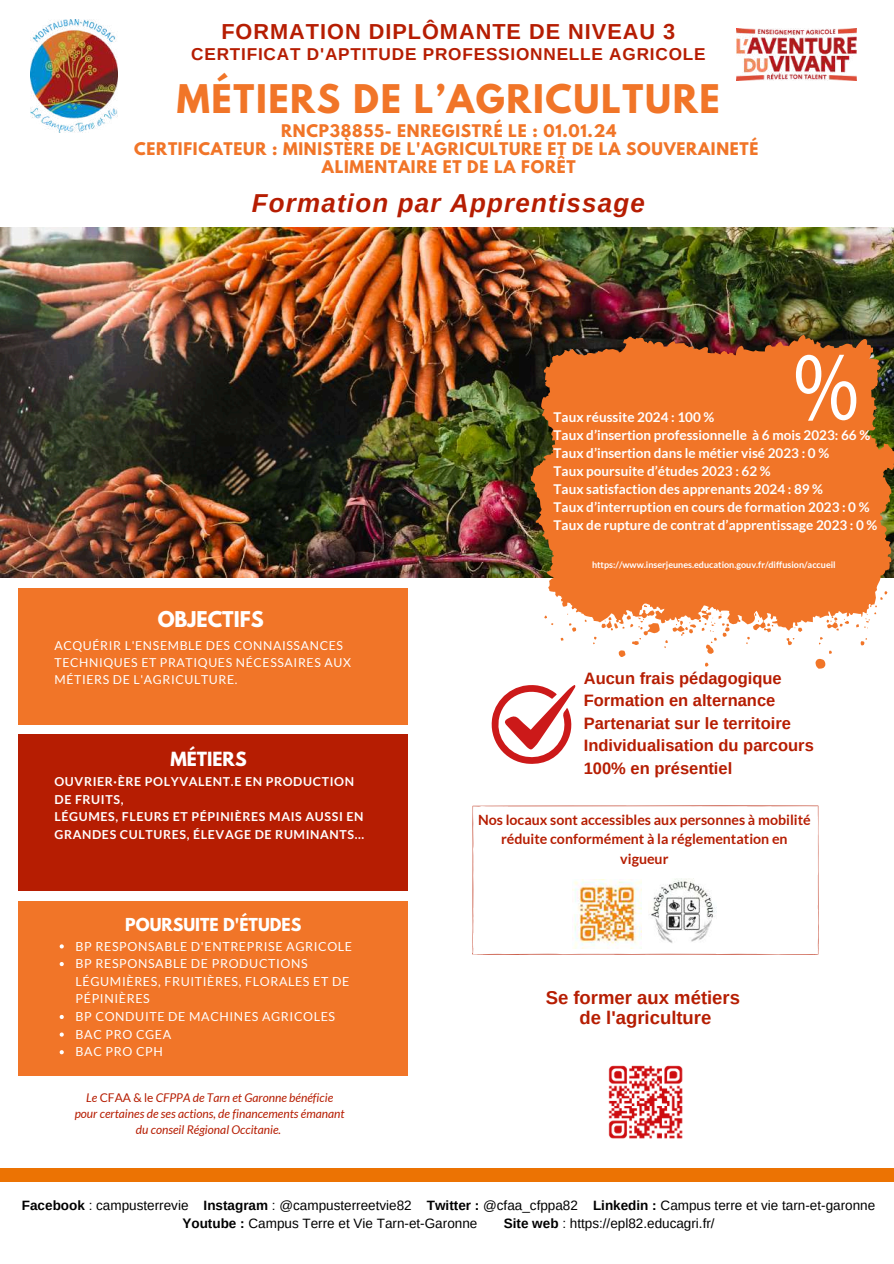
<style>
.page{position:relative;width:894px;height:1264px;background:#fff}
.page>*{position:absolute;margin:0;border:0;box-sizing:border-box;transform-origin:0 0}
.t1{font:700 34.95px "League Spartan";letter-spacing:.045em;color:#f17528}
.t2{font:italic 700 25.95px "Arimo";letter-spacing:.045em;color:#b61d02}
.t3{font:700 21.75px "Arimo";letter-spacing:.045em;color:#b61d02}
.t4{font:700 19.35px "League Spartan";color:#fff}
.t5{font:700 18.45px/19.2px "Arimo";color:#b61d02;text-align:center}
.t6{font:700 17.25px "Arimo";letter-spacing:.045em;color:#b61d02}
.t7{font:700 17.25px "League Spartan";color:#fff}
.t8{font:700 16.5px/22.5px "Arimo";color:#b61d02}
.t9{font:700 15.9px "League Spartan";color:#fff}
.t10{font:700 15.45px/18px "League Spartan";letter-spacing:.045em;color:#f17528;text-align:center}
.t11{font:700 14.1px/19.5px "Lato";color:#b61d02;text-align:center}
.t12{font:700 13.5px/18px "Lato";color:#fff}
.t13{font:13.5px/18px "Arimo";color:#000}
.t14{font:12.45px/17.5px "Lato";letter-spacing:.05em;color:#fff}
.t15{font:700 12.3px/17.5px "Lato";letter-spacing:.05em;color:#fff}
.t16{font:12.3px/17.4px "Lato";letter-spacing:.05em;color:#fff}
.t17{font:italic 12px/16px "Lato";color:#b61d02;text-align:center}
.t18{font:700 9px "Lato";color:#fff}
.s1{font-style:normal}
.s2{font-weight:700}
</style>
<div class="page">
<img style="left:0;top:228px;width:893px;height:350px">
<img style="left:31px;top:19px;width:86px;height:113px">
<div style="left:0;top:1167px;width:893px;height:14px;background:#ec7303"></div>
<img style="left:736px;top:29px;width:120px;height:51px">
<svg style="left:472px;top:805px;width:346px;height:149px"></svg>
<img style="left:648px;top:878px;width:68px;height:65px">
<img style="left:572px;top:879px;width:69px;height:69px">
<div style="left:19px;top:588px;width:388px;height:136px;background:#f17528"></div>
<div style="left:19px;top:734px;width:388px;height:157px;background:#b61d02"></div>
<div style="left:19px;top:902px;width:388px;height:173px;background:#f17528"></div>
<svg style="left:60px;top:944px;width:4px;height:4px"></svg>
<svg style="left:60px;top:962px;width:4px;height:4px"></svg>
<svg style="left:60px;top:1014px;width:4px;height:5px"></svg>
<svg style="left:60px;top:1032px;width:4px;height:4px"></svg>
<svg style="left:60px;top:1050px;width:4px;height:4px"></svg>
<svg style="left:491px;top:685px;width:84px;height:79px"></svg>
<svg style="left:530px;top:335px;width:363px;height:333px;fill:#f17528"></svg>
<svg style="left:795px;top:355px;width:61px;height:66px"></svg>
<img style="left:608px;top:1065px;width:75px;height:74px">
<h3 class="t3" style="left:221px;top:19px;width:455px">FORMATION DIPLÔMANTE DE NIVEAU 3</h3>
<p class="t6" style="left:191px;top:44px;width:515px">CERTIFICAT D'APTITUDE PROFESSIONNELLE AGRICOLE</p>
<h1 class="t1" style="left:177px;top:82px;width:544px">MÉTIERS DE L’AGRICULTURE</h1>
<p class="t10" style="left:134px;top:124px;width:625px">RNCP38855- ENREGISTRÉ LE : 01.01.24<br>CERTIFICATEUR : MINISTÈRE DE L'AGRICULTURE ET DE LA SOUVERAINETÉ<br>ALIMENTAIRE ET DE LA FORÊT</p>
<h2 class="t2" style="left:252px;top:188px;width:394px">Formation par Apprentissage</h2>
<p class="t12" style="left:553px;top:407px;width:325px">Taux réussite 2024 : 100 %<br>Taux d’insertion professionnelle à 6 mois 2023: 66 % Taux d’insertion dans le métier visé 2023 : 0 %<br>Taux poursuite d’études 2023 : 62 %<br>Taux satisfaction des apprenants 2024 : 89 %<br>Taux d’interruption en cours de formation 2023 : 0 % Taux de rupture de contrat d’apprentissage 2023 : 0 %</p>
<h3 class="t4" style="left:158px;top:610px;width:107px">OBJECTIFS</h3>
<p class="t16" style="left:54px;top:636px;width:298px">ACQUÉRIR L'ENSEMBLE DES CONNAISSANCES<br>TECHNIQUES ET PRATIQUES NÉCESSAIRES AUX<br>MÉTIERS DE L'AGRICULTURE.</p>
<p class="t7" style="left:170px;top:750px;width:78px">MÉTIERS</p>
<p class="t15" style="left:54px;top:772px;width:311px">OUVRIER·ÈRE POLYVALENT.E EN PRODUCTION DE FRUITS,<br>LÉGUMES, FLEURS ET PÉPINIÈRES MAIS AUSSI EN GRANDES CULTURES, ÉLEVAGE DE RUMINANTS...</p>
<p class="t9" style="left:125px;top:916px;width:177px">POURSUITE D'ÉTUDES</p>
<p class="t14" style="left:76px;top:937px;width:278px">BP RESPONSABLE D'ENTREPRISE AGRICOLE<br>BP RESPONSABLE DE PRODUCTIONS<br>LÉGUMIÈRES, FRUITIÈRES, FLORALES ET DE<br>PÉPINIÈRES<br>BP CONDUITE DE MACHINES AGRICOLES<br>BAC PRO CGEA<br>BAC PRO CPH</p>
<p class="t17" style="left:75px;top:1089px;width:271px">Le <span class="s1">CFAA &amp; le</span> CFPPA de Tarn et Garonne bénéficie pour certaines de ses actions, de financements émanant du conseil Régional Occitanie.</p>
<p class="t18" style="left:592px;top:558px;width:245px">https://www.inserjeunes.education.gouv.fr/diffusion/accueil</p>
<p class="t8" style="left:583px;top:666px;width:231px">Aucun frais pédagogique<br>Formation en alternance<br>Partenariat sur le territoire<br>Individualisation du parcours<br>100% en présentiel</p>
<p class="t11" style="left:478px;top:809px;width:334px">Nos locaux sont accessibles aux personnes à mobilité réduite conformément à la réglementation en vigueur</p>
<h3 class="t5" style="left:545px;top:988px;width:196px">Se former aux métiers de l'agriculture</h3>
<p class="t13" style="left:182px;top:1196px;width:694px;text-indent:-160px"><span class="s2">Facebook</span> : campusterrevie <span class="s2">Instagram</span> : @campusterreetvie82 <span class="s2">Twitter :</span> @cfaa_cfppa82 <span class="s2">Linkedin :</span> Campus terre et vie tarn-et-garonne<br><span class="s2">Youtube :</span> Campus Terre et Vie Tarn-et-Garonne</p>
<p class="t13" style="left:503px;top:1214px;width:212px"><span class="s2">Site web</span> : https://epl82.educagri.fr/</p>
</div>
